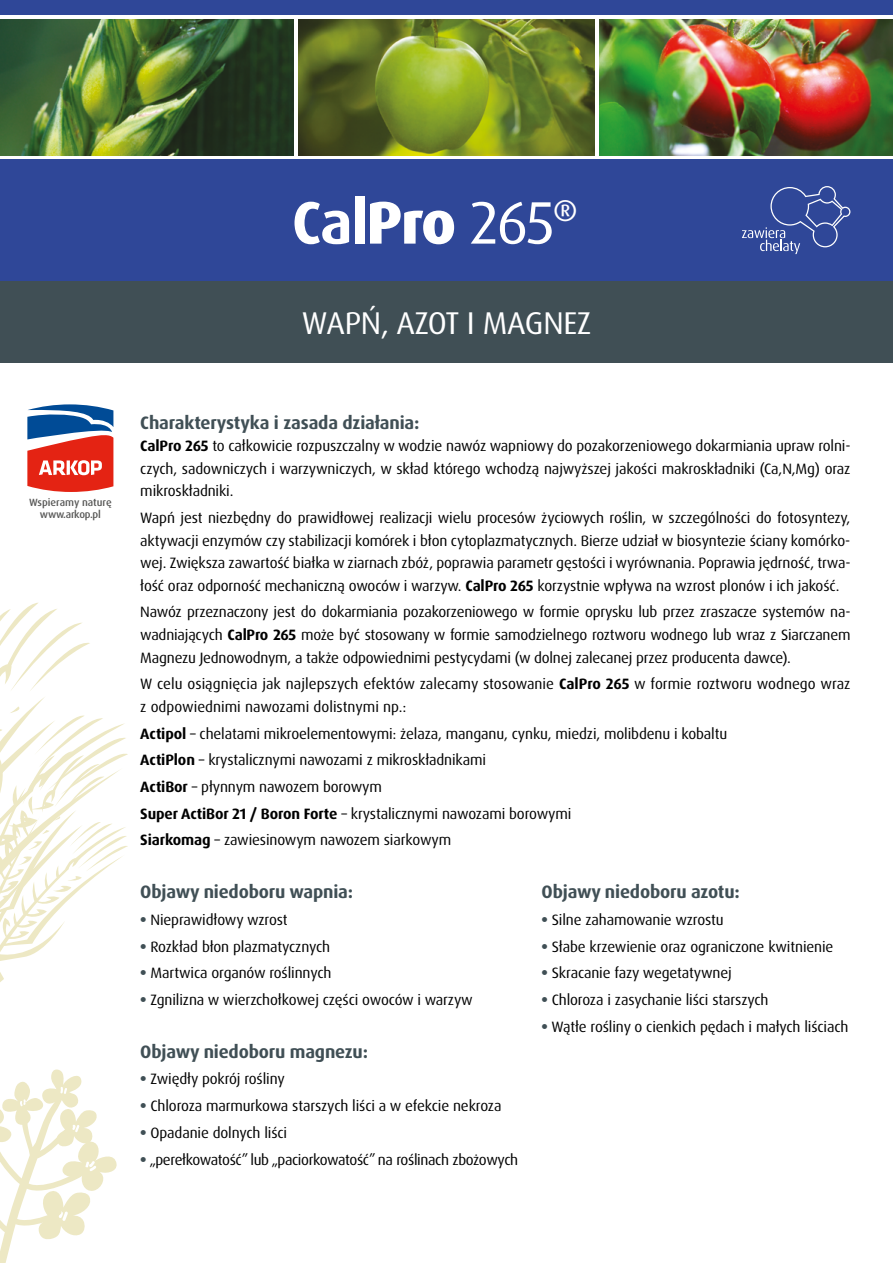
<style>
.page{position:relative;width:893px;height:1263px;background:#fff}
.page>*{position:absolute;margin:0;border:0;box-sizing:border-box;transform-origin:0 0}
.t1{font:700 60px "Dax Pro";color:#fff}
.t2{font:31.5px "Dax Pro";letter-spacing:-.01em;color:#fff}
.t3{font:700 18px "Dax Pro";letter-spacing:-.01em;color:#404f55}
.t4{font:15px/22.5px "Dax Pro";letter-spacing:-.01em;color:#000;text-align:justify}
.t5{font:500 10.5px/12.6px "Dax Pro";letter-spacing:-.01em;color:#575756;text-align:center}
.s1{font-weight:800}
.s2{font-weight:400}
.s3{font-weight:700}
.s4{font-weight:800;color:#404f55}
</style>
<div class="page">
<svg style="left:0;top:603px;width:90px;height:97px"></svg>
<svg style="left:0;top:706px;width:128px;height:557px"></svg>
<div style="left:0;top:159px;width:893px;height:122px;background:#2f4798"></div>
<div style="left:0;top:281px;width:893px;height:81px;background:#404f55"></div>
<img style="left:0;top:19px;width:293px;height:136px">
<img style="left:299px;top:19px;width:295px;height:136px">
<img style="left:600px;top:19px;width:293px;height:136px">
<div style="left:0;top:0;width:893px;height:15px;background:#2f4798"></div>
<svg style="left:27px;top:404px;width:86px;height:88px"></svg>
<svg style="left:742px;top:186px;width:108px;height:68px"></svg>
<h1 class="t1" style="left:292px;top:184px;width:287px">Cal<span class="s1">Pro</span> <span class="s2">265</span><sup>®</sup></h1>
<h2 class="t2" style="left:302px;top:303px;width:291px">WAPŃ, AZOT I MAGNEZ</h2>
<p class="t5" style="left:29px;top:496px;width:84px">Wspieramy naturę www.arkop.pl</p>
<p class="t3" style="left:140px;top:411px;width:281px">Charakterystyka i zasada działania:</p>
<p class="t4" style="left:140px;top:435px;width:712px"><span class="s3">CalPro 265</span> to całkowicie rozpuszczalny w wodzie nawóz wapniowy do pozakorzeniowego dokarmiania upraw rolni&shy;czych, sadowniczych i warzywniczych, w skład którego wchodzą najwyższej jakości makroskładniki (Ca,N,Mg) oraz mikroskładniki.</p>
<p class="t4" style="left:140px;top:507px;width:712px">Wapń jest niezbędny do prawidłowej realizacji wielu procesów życiowych roślin, w szczególności do fotosyntezy, aktywacji enzymów czy stabilizacji komórek i błon cytoplazmatycznych. Bierze udział w biosyntezie ściany komórko&shy;wej. Zwiększa zawartość białka w ziarnach zbóż, poprawia parametr gęstości i wyrównania. Poprawia jędrność, trwa&shy;łość oraz odporność mechaniczną owoców i warzyw. <span class="s3">CalPro 265</span> korzystnie wpływa na wzrost plonów i ich jakość.</p>
<p class="t4" style="left:140px;top:601px;width:712px">Nawóz przeznaczony jest do dokarmiania pozakorzeniowego w formie oprysku lub przez zraszacze systemów na&shy;wadniających <span class="s3">CalPro 265</span> może być stosowany w formie samodzielnego roztworu wodnego lub wraz z Siarczanem Magnezu Jednowodnym, a także odpowiednimi pestycydami (w dolnej zalecanej przez producenta dawce).</p>
<p class="t4" style="left:140px;top:673px;width:712px">W celu osiągnięcia jak najlepszych efektów zalecamy stosowanie <span class="s3">CalPro 265</span> w formie roztworu wodnego wraz z odpowiednimi nawozami dolistnymi np.:</p>
<p class="t4" style="left:140px;top:720px;width:588px;line-height:26.7px;text-align:left"><span class="s3">Actipol</span> – chelatami mikroelementowymi: żelaza, manganu, cynku, miedzi, molibdenu i kobaltu <span class="s3">ActiPlon</span> – krystalicznymi nawozami z mikroskładnikami<br><span class="s3">ActiBor</span> – płynnym nawozem borowym<br><span class="s3">Super ActiBor 21 / Boron Forte</span> – krystalicznymi nawozami borowymi<br><span class="s3">Siarkomag</span> – zawiesinowym nawozem siarkowym</p>
<p class="t3" style="left:542px;top:880px;width:200px">Objawy niedoboru azotu:</p>
<p class="t4" style="left:542px;top:908px;width:184px"><span class="s4">•</span> Silne zahamowanie wzrostu</p>
<p class="t4" style="left:542px;top:935px;width:293px"><span class="s4">•</span> Słabe krzewienie oraz ograniczone kwitnienie</p>
<p class="t4" style="left:542px;top:962px;width:192px"><span class="s4">•</span> Skracanie fazy wegetatywnej</p>
<p class="t4" style="left:542px;top:989px;width:228px"><span class="s4">•</span> Chloroza i zasychanie liści starszych</p>
<p class="t4" style="left:542px;top:1015px;width:308px"><span class="s4">•</span> Wątłe rośliny o cienkich pędach i małych liściach</p>
<p class="t3" style="left:140px;top:880px;width:214px">Objawy niedoboru wapnia:</p>
<p class="t4" style="left:140px;top:908px;width:149px"><span class="s4">•</span> Nieprawidłowy wzrost</p>
<p class="t4" style="left:140px;top:935px;width:191px"><span class="s4">•</span> Rozkład błon plazmatycznych</p>
<p class="t4" style="left:140px;top:962px;width:193px"><span class="s4">•</span> Martwica organów roślinnych</p>
<p class="t4" style="left:140px;top:989px;width:334px"><span class="s4">•</span> Zgnilizna w wierzchołkowej części owoców i warzyw</p>
<p class="t3" style="left:140px;top:1040px;width:229px">Objawy niedoboru magnezu:</p>
<p class="t4" style="left:140px;top:1068px;width:146px"><span class="s4">•</span> Zwiędły pokrój rośliny</p>
<p class="t4" style="left:140px;top:1095px;width:363px"><span class="s4">•</span> Chloroza marmurkowa starszych liści a w efekcie nekroza</p>
<p class="t4" style="left:140px;top:1121px;width:148px"><span class="s4">•</span> Opadanie dolnych liści</p>
<p class="t4" style="left:140px;top:1148px;width:379px"><span class="s4">•</span> „perełkowatość” lub „paciorkowatość” na roślinach zbożowych</p>
</div>
